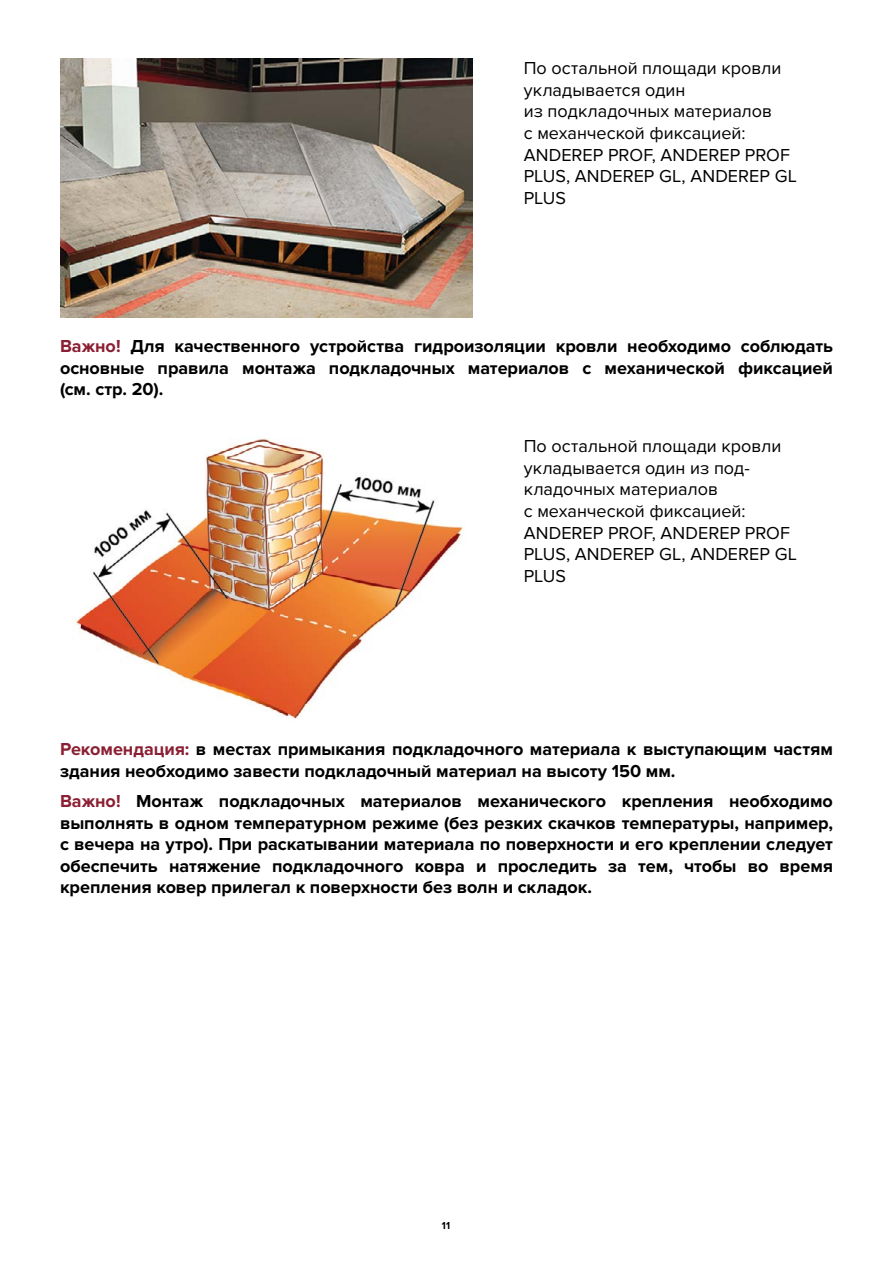
<style>
.page{position:relative;width:893px;height:1263px;background:#fff}
.page>*{position:absolute;margin:0;border:0;box-sizing:border-box;transform-origin:0 0}
.t1{font:700 18px/21.6px "Proxima Nova";letter-spacing:-.005em;color:#000;text-align:justify}
.t2{font:18px/21.6px "Proxima Nova";letter-spacing:.005em;color:#000}
.t3{font:700 10.5px "Proxima Nova Cond";color:#000}
.s1{color:#8b1f33}
</style>
<div class="page">
<img style="left:60px;top:58px;width:412px;height:259px">
<img style="left:72px;top:439px;width:394px;height:282px">
<p class="t2" style="left:524px;top:58px;width:275px">По остальной площади кровли укладывается один<br>из подкладочных материалов<br>с механческой фиксацией:<br>ANDEREP PROF, ANDEREP PROF<br>PLUS, ANDEREP GL, ANDEREP GL<br>PLUS</p>
<p class="t1" style="left:60px;top:336px;width:774px"><span class="s1">Важно!</span> Для качественного устройства гидроизоляции кровли необходимо соблюдать основные правила монтажа подкладочных материалов с механической фиксацией (см. стр. 20).</p>
<p class="t2" style="left:524px;top:436px;width:275px">По остальной площади кровли укладывается один из под&shy;кладочных материалов<br>с механческой фиксацией:<br>ANDEREP PROF, ANDEREP PROF<br>PLUS, ANDEREP GL, ANDEREP GL<br>PLUS</p>
<p class="t1" style="left:60px;top:739px;width:774px"><span class="s1">Рекомендация:</span> в местах примыкания подкладочного материала к выступающим частям здания необходимо завести подкладочный материал на высоту 150 мм.</p>
<p class="t1" style="left:60px;top:790px;width:774px"><span class="s1">Важно!</span> Монтаж подкладочных материалов механического крепления необходимо выполнять в одном температурном режиме (без резких скачков температуры, например, с вечера на утро). При раскатывании материала по поверхности и его креплении следует обеспечить натяжение подкладочного ковра и проследить за тем, чтобы во время крепления ковер прилегал к поверхности без волн и складок.</p>
<p class="t3" style="left:442px;top:1219px;width:10px">11</p>
</div>
